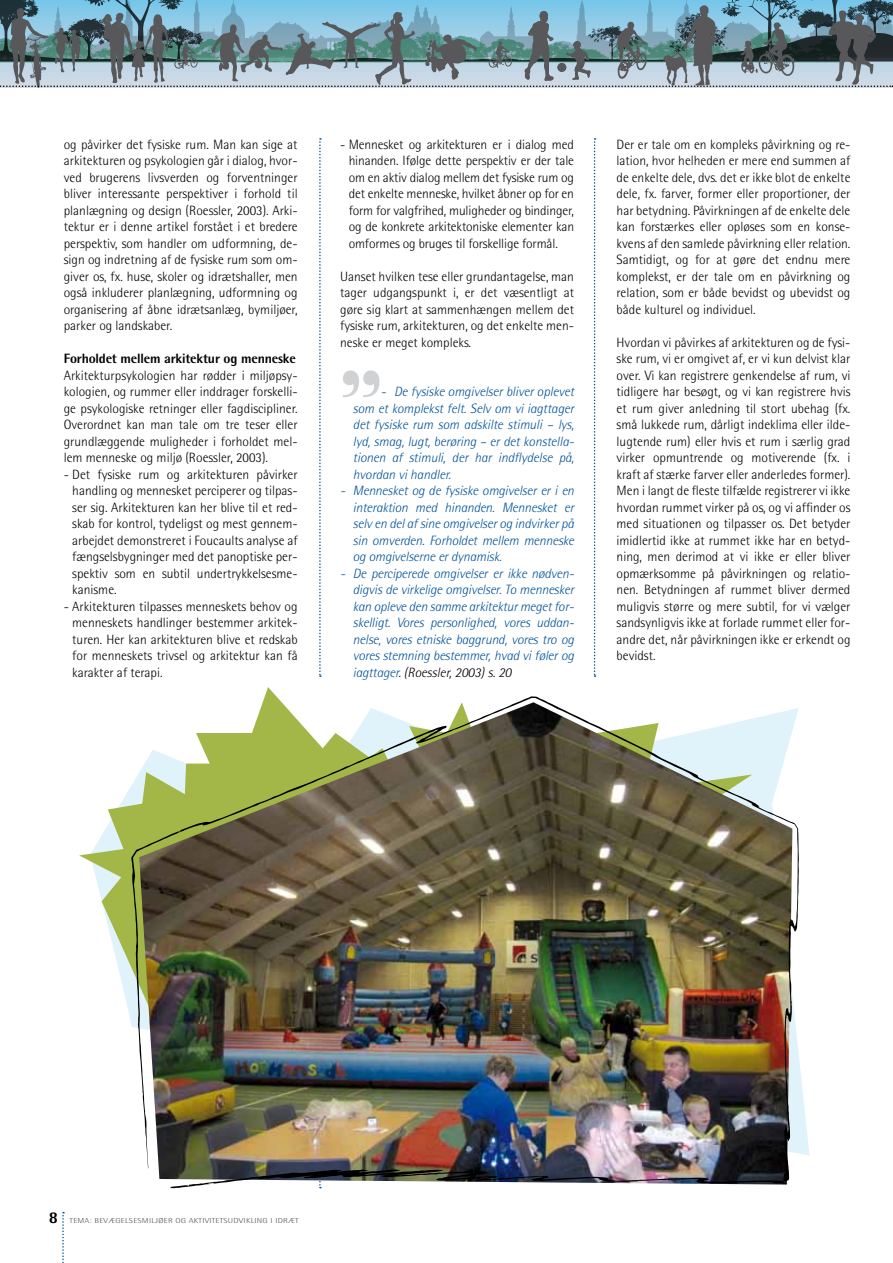
<style>
.page{position:relative;width:893px;height:1263px;background:#fff}
.page>*{position:absolute;margin:0;border:0;box-sizing:border-box;transform-origin:0 0}
.t1{font:135px "Modern";color:#d0d1d2}
.t2{font:800 16.5px "Rotis Semi Sans Std";color:#000}
.t3{font:300 13.5px/16.5px "Rotis Semi Sans Std";color:#000;text-align:justify}
.t4{font:italic 300 13.5px/16.5px "Rotis Semi Sans Std";letter-spacing:-.01em;color:#00539b;text-align:justify}
.t5{font:800 13.5px "Rotis Semi Sans Std";letter-spacing:-.015em;color:#000}
.t6{font:300 7.2px "Rotis Semi Sans Std";letter-spacing:.025em;color:#58585a;scale:1.25 1}
.s1{color:#000}
</style>
<div class="page">
<svg style="left:62px;top:1212px;width:2px;height:51px"></svg>
<svg style="left:319px;top:138px;width:2px;height:539px"></svg>
<svg style="left:594px;top:138px;width:2px;height:539px"></svg>
<svg style="left:0;top:0;width:893px;height:87px;background:#7c9daa"></svg>
<svg style="left:79px;top:687px;width:197px;height:330px"></svg>
<img style="left:130px;top:696px;width:669px;height:492px">
<p class="t3" style="left:64px;top:136px;width:235px">og påvirker det fysiske rum. Man kan sige at arkitekturen og psykologien går i dialog, hvor&shy;ved brugerens livsverden og forventninger bliver interessante perspektiver i forhold til planlægning og design (Roessler, 2003). Arki&shy;tektur er i denne artikel forstået i et bredere perspektiv, som handler om udformning, de&shy;sign og indretning af de fysiske rum som om&shy;giver os, fx. huse, skoler og idrætshaller, men også inkluderer planlægning, udformning og organisering af åbne idrætsanlæg, bymiljøer, parker og landskaber.</p>
<p class="t5" style="left:64px;top:350px;width:234px">Forholdet mellem arkitektur og menneske</p>
<p class="t3" style="left:64px;top:367px;width:235px">Arkitekturpsykologien har rødder i miljøpsy&shy;kologien, og rummer eller inddrager forskelli&shy;ge psykologiske retninger eller fagdiscipliner.<br>Overordnet kan man tale om tre teser eller grundlæggende muligheder i forholdet mel&shy;lem menneske og miljø (Roessler, 2003).</p>
<p class="t3" style="left:72px;top:466px;width:227px;text-indent:-9px">- Det fysiske rum og arkitekturen påvirker handling og mennesket perciperer og tilpas&shy;ser sig. Arkitekturen kan her blive til et red&shy;skab for kontrol, tydeligst og mest gennem&shy;arbejdet demonstreret i Foucaults analyse af fængselsbygninger med det panoptiske per&shy;spektiv som en subtil undertrykkelsesme&shy;kanisme.</p>
<p class="t3" style="left:72px;top:598px;width:227px;text-indent:-9px">- Arkitekturen tilpasses menneskets behov og menneskets handlinger bestemmer arkitek&shy;turen. Her kan arkitekturen blive et redskab for menneskets trivsel og arkitektur kan få karakter af terapi.</p>
<p class="t3" style="left:349px;top:136px;width:227px;text-indent:-9px">- Mennesket og arkitekturen er i dialog med hinanden. Ifølge dette perspektiv er der tale om en aktiv dialog mellem det fysiske rum og det enkelte menneske, hvilket åbner op for en form for valgfrihed, muligheder og bindinger, og de konkrete arkitektoniske elementer kan omformes og bruges til forskellige formål.</p>
<p class="t3" style="left:340px;top:268px;width:235px">Uanset hvilken tese eller grundantagelse, man tager udgangspunkt i, er det væsentligt at gøre sig klart at sammenhængen mellem det fysiske rum, arkitekturen, og det enkelte men&shy;neske er meget kompleks.</p>
<h1 class="t1" style="left:340px;top:367px;width:43px">’’</h1>
<p class="t4" style="left:353px;top:383px;width:223px;text-indent:28px">- De fysiske omgivelser bliver oplevet som et komplekst felt. Selv om vi iagttager det fysiske rum som adskilte stimuli – lys, lyd, smag, lugt, berøring – er det konstella&shy;tionen af stimuli, der har indflydelse på, hvordan vi handler.</p>
<p class="t4" style="left:353px;top:482px;width:223px;text-indent:-13px">- Mennesket og de fysiske omgivelser er i en interaktion med hinanden. Mennesket er selv en del af sine omgivelser og indvirker på sin omverden. Forholdet mellem menneske og omgivelserne er dynamisk.</p>
<p class="t4" style="left:353px;top:565px;width:223px;text-indent:-13px">- De perciperede omgivelser er ikke nødven&shy;digvis de virkelige omgivelser. To mennesker kan opleve den samme arkitektur meget for&shy;skelligt. Vores personlighed, vores uddan&shy;nelse, vores etniske baggrund, vores tro og vores stemning bestemmer, hvad vi føler og iagttager<span class="s1">. (Roessler, 2003) s. 20</span></p>
<p class="t3" style="left:617px;top:136px;width:235px">Der er tale om en kompleks påvirkning og re&shy;lation, hvor helheden er mere end summen af de enkelte dele, dvs. det er ikke blot de enkelte dele, fx. farver, former eller proportioner, der har betydning. Påvirkningen af de enkelte dele kan forstærkes eller opløses som en konse&shy;kvens af den samlede påvirkning eller relation.<br>Samtidigt, og for at gøre det endnu mere komplekst, er der tale om en påvirkning og relation, som er både bevidst og ubevidst og både kulturel og individuel.</p>
<p class="t3" style="left:617px;top:334px;width:235px">Hvordan vi påvirkes af arkitekturen og de fysi&shy;ske rum, vi er omgivet af, er vi kun delvist klar over. Vi kan registrere genkendelse af rum, vi tidligere har besøgt, og vi kan registrere hvis et rum giver anledning til stort ubehag (fx. små lukkede rum, dårligt indeklima eller ilde&shy;lugtende rum) eller hvis et rum i særlig grad virker opmuntrende og motiverende (fx. i kraft af stærke farver eller anderledes former).<br>Men i langt de fleste tilfælde registrerer vi ikke hvordan rummet virker på os, og vi affinder os med situationen og tilpasser os. Det betyder imidlertid ikke at rummet ikke har en betyd&shy;ning, men derimod at vi ikke er eller bliver opmærksomme på påvirkningen og relatio&shy;nen. Betydningen af rummet bliver dermed muligvis større og mere subtil, for vi vælger sandsynligvis ikke at forlade rummet eller for&shy;andre det, når påvirkningen ikke er erkendt og bevidst.</p>
<p class="t2" style="left:49px;top:1207px;width:11px">8</p>
<p class="t6" style="left:70px;top:1217px;width:5px">TEM</p>
<p class="t6" style="left:85px;top:1217px;width:17px">A: BEVÆGE</p>
<p class="t6" style="left:125px;top:1217px;width:29px">LSESM ILJØER</p>
<p class="t6" style="left:175px;top:1217px;width:47px">OG AKTIVITETSUDV</p>
<p class="t6" style="left:244px;top:1217px;width:33px">IKLING I IDRÆT</p>
</div>
